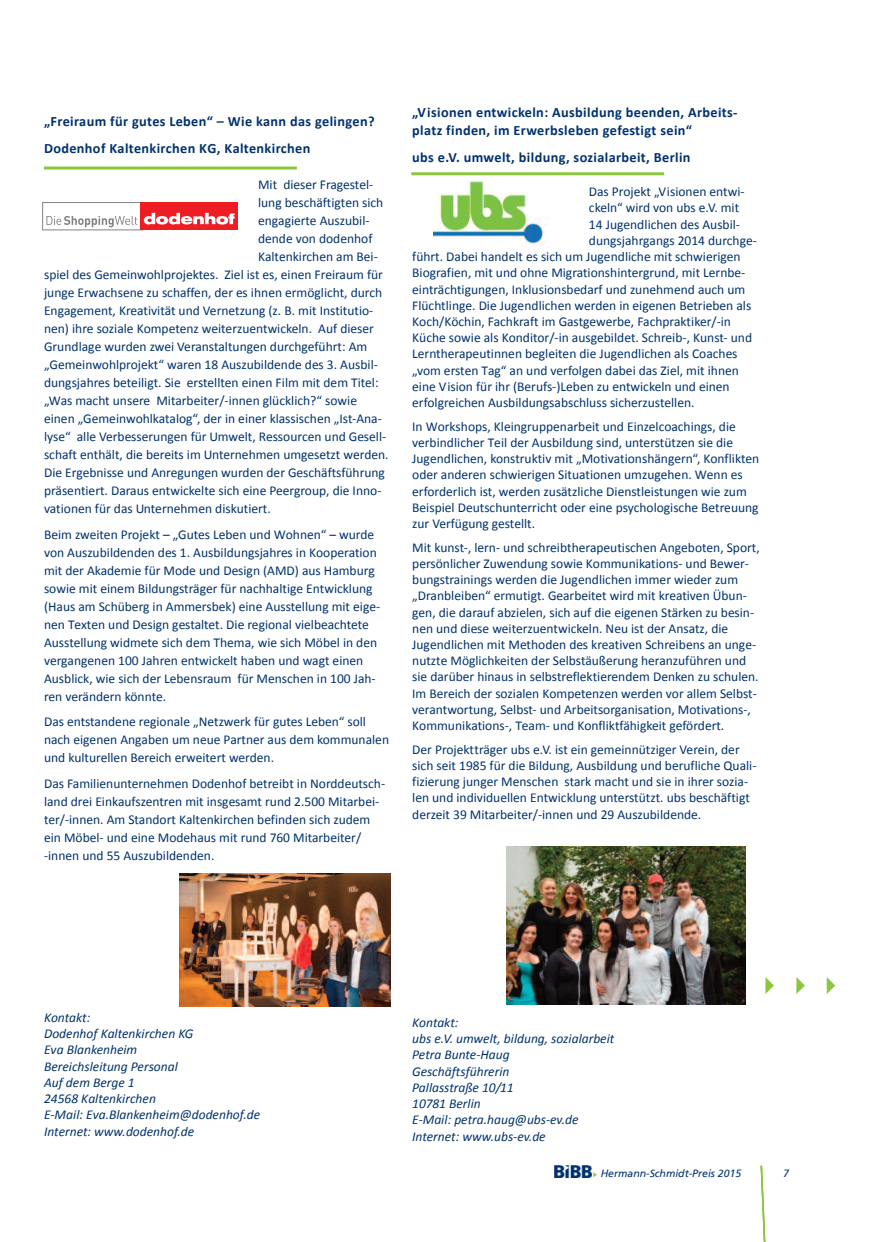
<style>
.page{position:relative;width:872px;height:1242px;background:#fff}
.page>*{position:absolute;margin:0;border:0;box-sizing:border-box;transform-origin:0 0}
.t1{font:27px "Webdings";color:#8bc63e}
.t2{font:700 14.25px/18px "Calibri";letter-spacing:.025em;color:#00326d}
.t3{font:13.5px/16.2px "Calibri";color:#00326d}
.t4{font:italic 13.5px/16.2px "Calibri";color:#00326d}
.t5{font:italic 10.5px "Frutiger";color:#00326d}
</style>
<div class="page">
<img style="left:554px;top:1165px;width:42px;height:12px">
<svg style="left:760px;top:1165px;width:6px;height:77px"></svg>
<hr style="left:44px;top:166px;width:253px;height:3px;background:#8bc63e">
<img style="left:180px;top:874px;width:210px;height:132px">
<hr style="left:411px;top:172px;width:253px;height:3px;background:#8bc63e">
<img style="left:506px;top:846px;width:239px;height:158px">
<div style="left:43px;top:202px;width:100px;height:28px;border:1px solid #808285"></div>
<svg style="left:46px;top:216px;width:91px;height:11px"></svg>
<div style="left:140px;top:202px;width:98px;height:28px;background:#ee1d23"></div>
<svg style="left:144px;top:213px;width:91px;height:11px"></svg>
<img style="left:433px;top:181px;width:110px;height:64px">
<p class="t2" style="left:44px;top:109px;width:332px;line-height:27px">„Freiraum für gutes Leben“ – Wie kann das gelingen?<br>Dodenhof Kaltenkirchen KG, Kaltenkirchen</p>
<p class="t3" style="left:258px;top:178px;width:117px">Mit dieser Fragestel-</p>
<p class="t3" style="left:258px;top:196px;width:127px">lung beschäftigten sich</p>
<p class="t3" style="left:258px;top:214px;width:113px">engagierte Auszubil-</p>
<p class="t3" style="left:258px;top:232px;width:116px">dende von dodenhof</p>
<p class="t3" style="left:258px;top:250px;width:121px">Kaltenkirchen am Bei-</p>
<p class="t3" style="left:44px;top:268px;width:340px">spiel des Gemeinwohlprojektes. Ziel ist es, einen Freiraum für</p>
<p class="t3" style="left:44px;top:286px;width:340px">junge Erwachsene zu schaffen, der es ihnen ermöglicht, durch</p>
<p class="t3" style="left:44px;top:304px;width:331px">Engagement, Kreativität und Vernetzung (z. B. mit Institutio-</p>
<p class="t3" style="left:44px;top:322px;width:331px">nen) ihre soziale Kompetenz weiterzuentwickeln. Auf dieser</p>
<p class="t3" style="left:44px;top:340px;width:325px">Grundlage wurden zwei Veranstaltungen durchgeführt: Am</p>
<p class="t3" style="left:44px;top:358px;width:335px">„Gemeinwohlprojekt“ waren 18 Auszubildende des 3. Ausbil-</p>
<p class="t3" style="left:44px;top:376px;width:336px">dungsjahres beteiligt. Sie erstellten einen Film mit dem Titel:</p>
<p class="t3" style="left:44px;top:394px;width:314px">„Was macht unsere Mitarbeiter/-innen glücklich?“ sowie</p>
<p class="t3" style="left:44px;top:412px;width:339px">einen „Gemeinwohlkatalog“, der in einer klassischen „Ist-Ana-</p>
<p class="t3" style="left:44px;top:430px;width:344px">lyse“ alle Verbesserungen für Umwelt, Ressourcen und Gesell-</p>
<p class="t3" style="left:44px;top:448px;width:346px">schaft enthält, die bereits im Unternehmen umgesetzt werden.</p>
<p class="t3" style="left:44px;top:466px;width:342px">Die Ergebnisse und Anregungen wurden der Geschäftsführung</p>
<p class="t3" style="left:44px;top:484px;width:339px">präsentiert. Daraus entwickelte sich eine Peergroup, die Inno-</p>
<p class="t3" style="left:44px;top:502px;width:228px">vationen für das Unternehmen diskutiert.</p>
<p class="t3" style="left:44px;top:526px;width:338px;line-height:18px">Beim zweiten Projekt – „Gutes Leben und Wohnen“ – wurde von Auszubildenden des 1. Ausbildungsjahres in Kooperation mit der Akademie für Mode und Design (AMD) aus Hamburg sowie mit einem Bildungsträger für nachhaltige Entwicklung (Haus am Schüberg in Ammersbek) eine Ausstellung mit eige&shy;nen Texten und Design gestaltet. Die regional vielbeachtete Ausstellung widmete sich dem Thema, wie sich Möbel in den vergangenen 100 Jahren entwickelt haben und wagt einen Ausblick, wie sich der Lebensraum für Menschen in 100 Jah&shy;ren verändern könnte.</p>
<p class="t3" style="left:44px;top:714px;width:346px;line-height:18px">Das entstandene regionale „Netzwerk für gutes Leben“ soll nach eigenen Angaben um neue Partner aus dem kommunalen und kulturellen Bereich erweitert werden.</p>
<p class="t3" style="left:44px;top:775px;width:342px;line-height:18px">Das Familienunternehmen Dodenhof betreibt in Norddeutsch&shy;land drei Einkaufszentren mit insgesamt rund 2.500 Mitarbei&shy;ter/-innen. Am Standort Kaltenkirchen befinden sich zudem ein Möbel- und eine Modehaus mit rund 760 Mitarbeiter/ -innen und 55 Auszubildenden.</p>
<p class="t2" style="left:412px;top:104px;width:327px">„Visionen entwickeln: Ausbildung beenden, Arbeits&shy;platz finden, im Erwerbsleben gefestigt sein“</p>
<p class="t2" style="left:412px;top:149px;width:280px">ubs e.V. umwelt, bildung, sozialarbeit, Berlin</p>
<p class="t3" style="left:589px;top:185px;width:157px">Das Projekt „Visionen entwi-</p>
<p class="t3" style="left:589px;top:201px;width:152px">ckeln“ wird von ubs e.V. mit</p>
<p class="t3" style="left:589px;top:217px;width:153px">14 Jugendlichen des Ausbil-</p>
<p class="t3" style="left:589px;top:233px;width:169px">dungsjahrgangs 2014 durchge-</p>
<p class="t3" style="left:412px;top:250px;width:330px">führt. Dabei handelt es sich um Jugendliche mit schwierigen</p>
<p class="t3" style="left:412px;top:266px;width:335px">Biografien, mit und ohne Migrationshintergrund, mit Lernbe-</p>
<p class="t3" style="left:412px;top:282px;width:334px">einträchtigungen, Inklusionsbedarf und zunehmend auch um</p>
<p class="t3" style="left:412px;top:298px;width:340px">Flüchtlinge. Die Jugendlichen werden in eigenen Betrieben als</p>
<p class="t3" style="left:412px;top:314px;width:320px">Koch/Köchin, Fachkraft im Gastgewerbe, Fachpraktiker/-in</p>
<p class="t3" style="left:412px;top:331px;width:341px">Küche sowie als Konditor/-in ausgebildet. Schreib-, Kunst- und</p>
<p class="t3" style="left:412px;top:347px;width:327px">Lerntherapeutinnen begleiten die Jugendlichen als Coaches</p>
<p class="t3" style="left:412px;top:363px;width:328px">„vom ersten Tag“ an und verfolgen dabei das Ziel, mit ihnen</p>
<p class="t3" style="left:412px;top:379px;width:319px">eine Vision für ihr (Berufs-)Leben zu entwickeln und einen</p>
<p class="t3" style="left:412px;top:395px;width:284px">erfolgreichen Ausbildungsabschluss sicherzustellen.</p>
<p class="t3" style="left:412px;top:419px;width:349px">In Workshops, Kleingruppenarbeit und Einzelcoachings, die verbindlicher Teil der Ausbildung sind, unterstützen sie die Jugendlichen, konstruktiv mit „Motivationshängern“, Konflikten oder anderen schwierigen Situationen umzugehen. Wenn es erforderlich ist, werden zusätzliche Dienstleistungen wie zum Beispiel Deutschunterricht oder eine psychologische Betreuung zur Verfügung gestellt.</p>
<p class="t3" style="left:412px;top:540px;width:349px">Mit kunst-, lern- und schreibtherapeutischen Angeboten, Sport, persönlicher Zuwendung sowie Kommunikations- und Bewer&shy;bungstrainings werden die Jugendlichen immer wieder zum „Dranbleiben“ ermutigt. Gearbeitet wird mit kreativen Übun&shy;gen, die darauf abzielen, sich auf die eigenen Stärken zu besin&shy;nen und diese weiterzuentwickeln. Neu ist der Ansatz, die Jugendlichen mit Methoden des kreativen Schreibens an unge&shy;nutzte Möglichkeiten der Selbstäußerung heranzuführen und sie darüber hinaus in selbstreflektierendem Denken zu schulen.<br>Im Bereich der sozialen Kompetenzen werden vor allem Selbst&shy;verantwortung, Selbst- und Arbeitsorganisation, Motivations-, Kommunikations-, Team- und Konfliktfähigkeit gefördert.</p>
<p class="t3" style="left:412px;top:742px;width:346px">Der Projektträger ubs e.V. ist ein gemeinnütziger Verein, der sich seit 1985 für die Bildung, Ausbildung und berufliche Quali&shy;fizierung junger Menschen stark macht und sie in ihrer sozia&shy;len und individuellen Entwicklung unterstützt. ubs beschäftigt derzeit 39 Mitarbeiter/-innen und 29 Auszubildende.</p>
<p class="t4" style="left:44px;top:1010px;width:218px">Kontakt:<br>Dodenhof Kaltenkirchen KG<br>Eva Blankenheim<br>Bereichsleitung Personal<br>Auf dem Berge 1<br>24568 Kaltenkirchen<br>E-Mail: Eva.Blankenheim@dodenhof.de<br>Internet: www.dodenhof.de</p>
<p class="t4" style="left:412px;top:1015px;width:204px">Kontakt:<br>ubs e.V. umwelt, bildung, sozialarbeit<br>Petra Bunte-Haug<br>Geschäftsführerin<br>Pallasstraße 10/11<br>10781 Berlin<br>E-Mail: petra.haug@ubs-ev.de<br>Internet: www.ubs-ev.de</p>
<h1 class="t1" style="left:755px;top:972px;width:90px">✔✔✔</h1>
<p class="t5" style="left:600px;top:1167px;width:142px">Hermann-Schmidt-Preis 2015</p>
<p class="t5" style="left:783px;top:1167px;width:7px">7</p>
</div>
